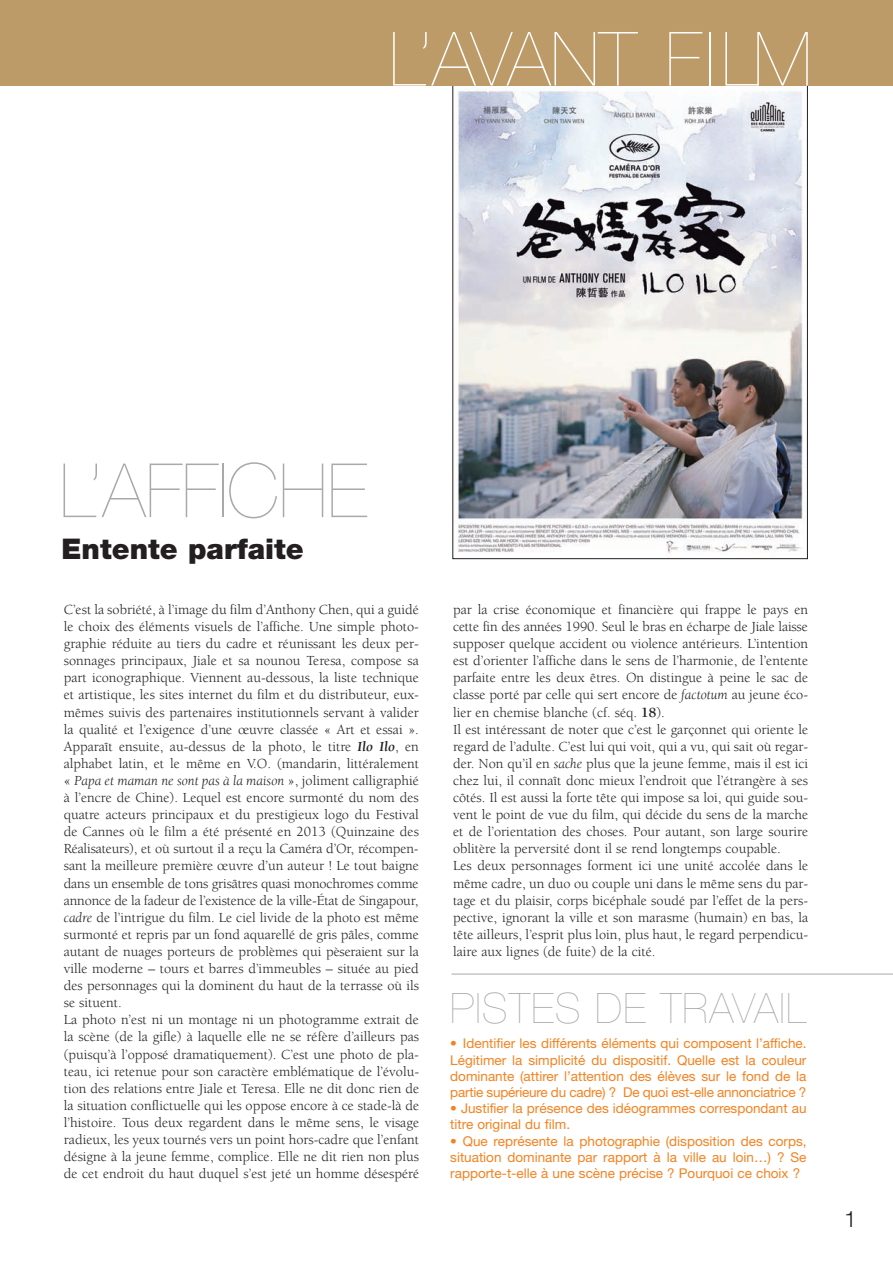
<style>
.page{position:relative;width:893px;height:1263px;background:#fff}
.page>*{position:absolute;margin:0;border:0;box-sizing:border-box;transform-origin:0 0}
.t1{font:200 75px "Helvetica Neue";color:#fff}
.t2{font:200 75px "Helvetica Neue";color:#a8a9ad}
.t3{font:200 42px "Helvetica Neue";letter-spacing:.03em;color:#a8a9ad}
.t4{font:900 28.5px "Helvetica Neue";color:#231f20}
.t5{font:300 22.5px "Helvetica Neue";color:#231f20}
.t6{font:14.25px/17.1px "Berkeley";color:#231f20}
.t7{font:13.5px/16.2px "Helvetica Neue";color:#f58220;text-align:justify}
.s1{font-weight:700;font-style:italic}
.s2{font-style:italic}
.s3{font-weight:700}
</style>
<div class="page">
<img style="left:457px;top:90px;width:347px;height:464px">
<hr style="left:452px;top:974px;width:441px;height:1px;background:#a8a9ad">
<div style="left:0;top:0;width:893px;height:86px;background:#bc9b69"></div>
<h1 class="t1" style="left:389px;top:32px;width:424px">L’AVANT FILM</h1>
<h1 class="t2" style="left:59px;top:464px;width:310px">L’AFFICHE</h1>
<h3 class="t4" style="left:62px;top:539px;width:244px">Entente parfaite</h3>
<p class="t6" style="left:64px;top:602px;width:357px">C’est la sobriété, à l’image du film d’Anthony Chen, qui a guidé le choix des éléments visuels de l’affiche. Une simple photo&shy;graphie réduite au tiers du cadre et réunissant les deux per&shy;sonnages principaux, Jiale et sa nounou Teresa, compose sa part iconographique. Viennent au-dessous, la liste technique et artistique, les sites internet du film et du distributeur, eux&shy;mêmes suivis des partenaires institutionnels servant à valider la qualité et l’exigence d’une œuvre classée « Art et essai ».<br>Apparaît ensuite, au-dessus de la photo, le titre <span class="s1">Ilo Ilo</span>, en alphabet latin, et le même en V.O. (mandarin, littéralement « <span class="s2">Papa et maman ne sont pas à la maison</span> », joliment calligraphié à l’encre de Chine). Lequel est encore surmonté du nom des quatre acteurs principaux et du prestigieux logo du Festival de Cannes où le film a été présenté en 2013 (Quinzaine des Réalisateurs), et où surtout il a reçu la Caméra d’Or, récompen&shy;sant la meilleure première œuvre d’un auteur ! Le tout baigne dans un ensemble de tons grisâtres quasi monochromes comme annonce de la fadeur de l’existence de la ville-État de Singapour, <span class="s2">cadre</span> de l’intrigue du film. Le ciel livide de la photo est même surmonté et repris par un fond aquarellé de gris pâles, comme autant de nuages porteurs de problèmes qui pèseraient sur la ville moderne – tours et barres d’immeubles – située au pied des personnages qui la dominent du haut de la terrasse où ils se situent.<br>La photo n’est ni un montage ni un photogramme extrait de la scène (de la gifle) à laquelle elle ne se réfère d’ailleurs pas (puisqu’à l’opposé dramatiquement). C’est une photo de pla&shy;teau, ici retenue pour son caractère emblématique de l’évolu&shy;tion des relations entre Jiale et Teresa. Elle ne dit donc rien de la situation conflictuelle qui les oppose encore à ce stade-là de l’histoire. Tous deux regardent dans le même sens, le visage radieux, les yeux tournés vers un point hors-cadre que l’enfant désigne à la jeune femme, complice. Elle ne dit rien non plus de cet endroit du haut duquel s’est jeté un homme désespéré</p>
<p class="t6" style="left:453px;top:602px;width:357px">par la crise économique et financière qui frappe le pays en cette fin des années 1990. Seul le bras en écharpe de Jiale laisse supposer quelque accident ou violence antérieurs. L’intention est d’orienter l’affiche dans le sens de l’harmonie, de l’entente parfaite entre les deux êtres. On distingue à peine le sac de classe porté par celle qui sert encore de <span class="s2">factotum</span> au jeune éco&shy;lier en chemise blanche (cf. séq. <span class="s3">18</span>).<br>Il est intéressant de noter que c’est le garçonnet qui oriente le regard de l’adulte. C’est lui qui voit, qui a vu, qui sait où regar&shy;der. Non qu’il en <span class="s2">sache</span> plus que la jeune femme, mais il est ici chez lui, il connaît donc mieux l’endroit que l’étrangère à ses côtés. Il est aussi la forte tête qui impose sa loi, qui guide sou&shy;vent le point de vue du film, qui décide du sens de la marche et de l’orientation des choses. Pour autant, son large sourire oblitère la perversité dont il se rend longtemps coupable.<br>Les deux personnages forment ici une unité accolée dans le même cadre, un duo ou couple uni dans le même sens du par&shy;tage et du plaisir, corps bicéphale soudé par l’effet de la pers&shy;pective, ignorant la ville et son marasme (humain) en bas, la tête ailleurs, l’esprit plus loin, plus haut, le regard perpendicu&shy;laire aux lignes (de fuite) de la cité.</p>
<h2 class="t3" style="left:450px;top:993px;width:358px">PISTES DE TRAVAIL</h2>
<p class="t7" style="left:450px;top:1037px;width:358px">• Identifier les différents éléments qui composent l’affiche.<br>Légitimer la simplicité du dispositif. Quelle est la couleur dominante (attirer l’attention des élèves sur le fond de la partie supérieure du cadre) ? De quoi est-elle annonciatrice ?</p>
<p class="t7" style="left:450px;top:1101px;width:358px">• Justifier la présence des idéogrammes correspondant au titre original du film.</p>
<p class="t7" style="left:450px;top:1134px;width:358px">• Que représente la photographie (disposition des corps, situation dominante par rapport à la ville au loin…) ? Se rapporte-t-elle à une scène précise ? Pourquoi ce choix ?</p>
<h3 class="t5" style="left:844px;top:1211px;width:14px">1</h3>
</div>
